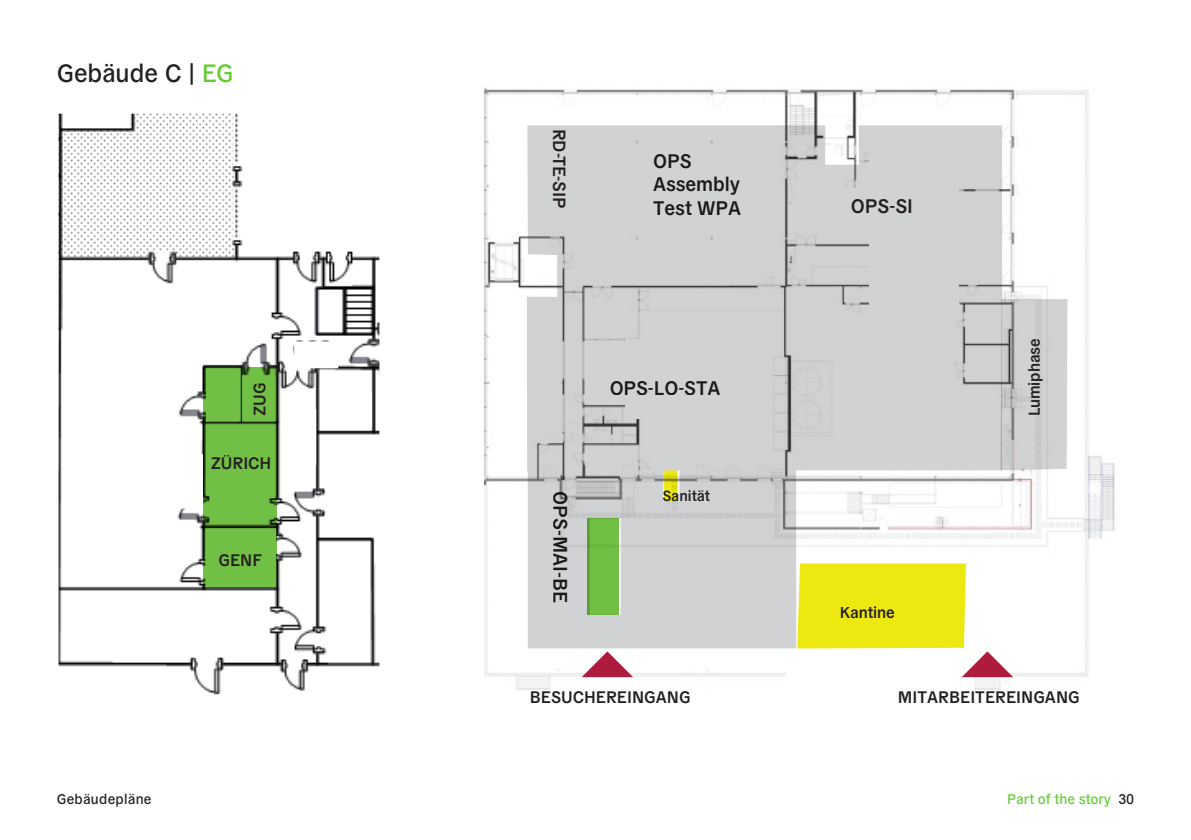
<style>
.page{position:relative;width:1191px;height:840px;background:#fff}
.page>*{position:absolute;margin:0;border:0;box-sizing:border-box;transform-origin:0 0}
.t1{font:25px "General Grotesque";letter-spacing:-.005em;color:#231f20}
.t2{font:600 19.6px/23.4px "General Grotesque";color:#231f20}
.t3{font:600 17.6px "General Grotesque";color:#231f20}
.t4{font:600 16.6px "General Grotesque";color:#231f20}
.t5{font:600 15.6px "General Grotesque";letter-spacing:-.005em;color:#231f20}
.t6{font:600 14.6px "General Grotesque";color:#231f20}
.t7{font:14px "General Grotesque";color:#6c3}
.t8{font:14px "General Grotesque";letter-spacing:.02em;color:#231f20}
.s1{color:#6c3}
.s2{color:#231f20}
</style>
<div class="page">
<img style="left:484px;top:87px;width:631px;height:603px">
<img style="left:59px;top:114px;width:320px;height:581px">
<div style="left:203px;top:367px;width:74px;height:220px;background:#71bf44"></div>
<svg style="left:1002px;top:299px;width:65px;height:171px;background:#c9cacc"></svg>
<svg style="left:528px;top:470px;width:268px;height:178px;background:#cdcece"></svg>
<svg style="left:527px;top:125px;width:475px;height:345px;background:#cdced0"></svg>
<div style="left:588px;top:518px;width:31px;height:96px;background:#71bf44"></div>
<div style="left:629px;top:147px;width:135px;height:79px;background:#d1d2d4"></div>
<div style="left:625px;top:339px;width:96px;height:80px;background:#d1d2d4"></div>
<div style="left:868px;top:147px;width:90px;height:172px;background:#d1d2d4"></div>
<div style="left:833px;top:188px;width:74px;height:34px;background:#d1d2d4"></div>
<div style="left:786px;top:650px;width:187px;height:60px;background:#fff"></div>
<svg style="left:581px;top:651px;width:52px;height:25px"></svg>
<svg style="left:797px;top:563px;width:216px;height:113px"></svg>
<p class="t1" style="left:57px;top:55px;width:178px">Gebäude C | <span class="s1">EG</span></p>
<p class="t4" style="left:248px;top:416px;width:35px;rotate:-90deg">ZUG</p>
<p class="t4" style="left:211px;top:451px;width:62px">ZÜRICH</p>
<p class="t4" style="left:218px;top:548px;width:45px">GENF</p>
<p class="t8" style="left:57px;top:788px;width:96px">Gebäudepläne</p>
<p class="t3" style="left:572px;top:128px;width:81px;rotate:90deg">RD-TE-SIP</p>
<p class="t2" style="left:653px;top:148px;width:90px">OPS<br>Assembly<br>Test WPA</p>
<p class="t2" style="left:573px;top:491px;width:113px;rotate:90deg">OPS-MAI-BE</p>
<p class="t2" style="left:609px;top:374px;width:113px">OPS-LO-STA</p>
<p class="t6" style="left:662px;top:485px;width:49px">Sanität</p>
<p class="t2" style="left:851px;top:193px;width:64px">OPS-SI</p>
<p class="t5" style="left:840px;top:601px;width:56px">Kantine</p>
<p class="t5" style="left:1023px;top:416px;width:79px;rotate:-90deg">Lumiphase</p>
<p class="t4" style="left:530px;top:685px;width:162px">BESUCHEREINGANG</p>
<p class="t4" style="left:898px;top:685px;width:183px">MITARBEITEREINGANG</p>
<p class="t7" style="left:1007px;top:789px;width:128px">Part of the story <span class="s2">30</span></p>
</div>
